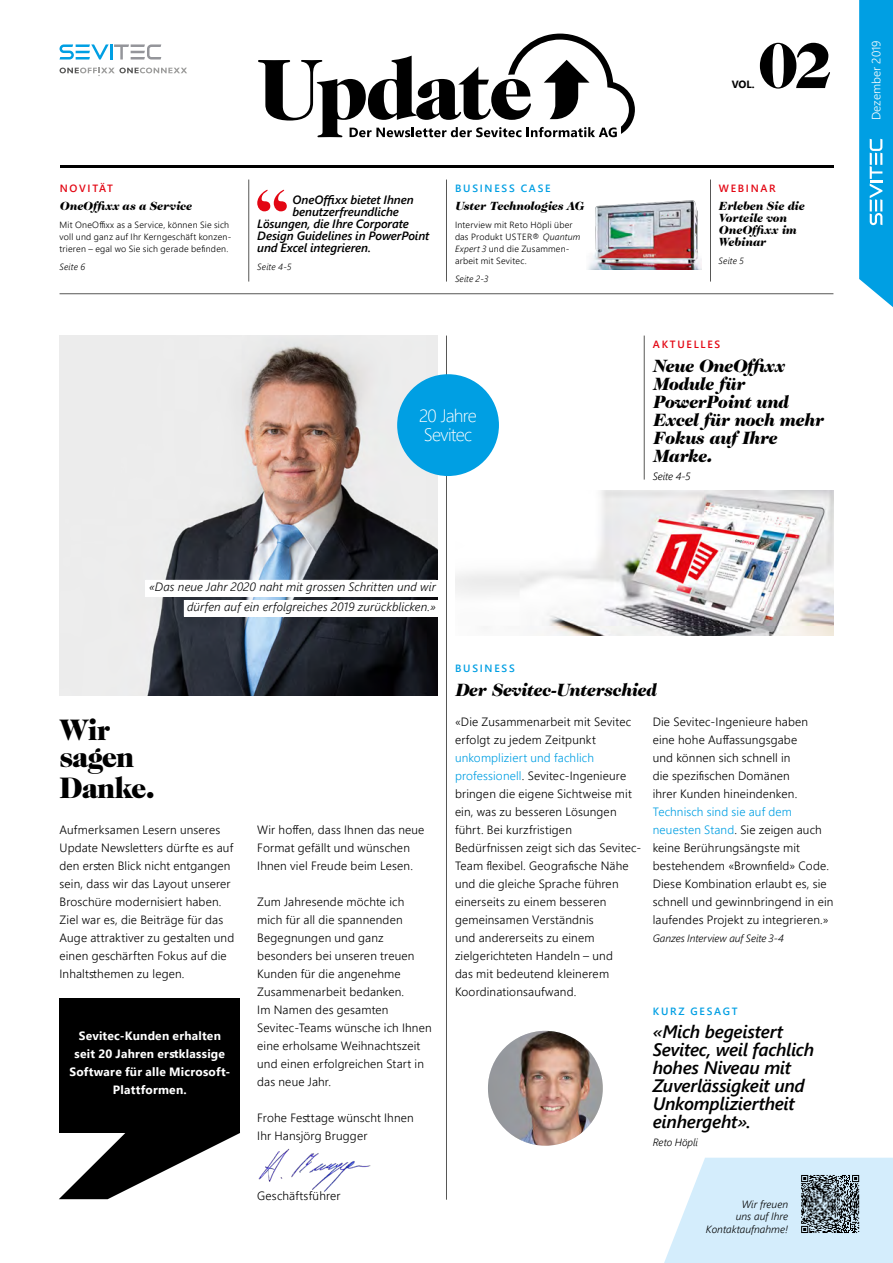
<style>
.page{position:relative;width:893px;height:1263px;background:#fff}
.page>*{position:absolute;margin:0;border:0;box-sizing:border-box;transform-origin:0 0}
.t1{font:900 66px "Caslon 224 Std";color:#000}
.t2{font:900 59.25px "Caslon 224 Std";color:#e30613}
.t3{font:900 30px/27px "Caslon 224 Std";letter-spacing:-.035em;color:#000}
.t4{font:italic 600 18px/18px "Segoe UI";letter-spacing:-.015em;color:#000}
.t5{font:italic 900 18px/18px "Caslon 224 Std";letter-spacing:-.02em;color:#000}
.t6{font:300 18px/19.5px "Segoe UI";letter-spacing:-.04em;color:#fff}
.t7{font:300 12px/18px "Segoe UI";letter-spacing:.015em;color:#000}
.t8{font:italic 600 12px "Segoe UI";letter-spacing:-.01em;color:#000}
.t9{font:italic 300 12px/20.2px "Segoe UI";letter-spacing:.01em;color:#000;text-align:right}
.t10{font:700 12px/18px "Segoe UI";letter-spacing:.02em;color:#fff;text-align:center}
.t11{font:italic 900 12px/12px "Caslon 224 Std";letter-spacing:-.005em;color:#000}
.t12{font:300 12px "Segoe UI";color:#fff}
.t13{font:italic 300 10.5px/12.6px "Segoe UI";color:#000;text-align:right}
.t14{font:600 10.5px "Segoe UI";letter-spacing:.165em;color:#009fe3}
.t15{font:600 10.5px "Segoe UI";letter-spacing:.165em;color:#e30613}
.t16{font:700 10.5px "Segoe UI";color:#000}
.t17{font:300 9px/12px "Segoe UI";letter-spacing:.025em;color:#000}
.t18{font:italic 300 9px "Segoe UI";letter-spacing:.015em;color:#000}
.s1{font-style:italic}
.s2{color:#009fe3}
</style>
<div class="page">
<svg style="left:60px;top:44px;width:101px;height:16px"></svg>
<svg style="left:60px;top:68px;width:127px;height:8px"></svg>
<img style="left:60px;top:336px;width:378px;height:360px">
<hr style="left:60px;top:165px;width:773px;height:3px;background:#000">
<hr style="left:710px;top:180px;width:1px;height:102px;background:#575756">
<hr style="left:644px;top:336px;width:1px;height:144px;background:#575756">
<hr style="left:60px;top:293px;width:773px;height:1px;background:#575756">
<hr style="left:446px;top:336px;width:1px;height:864px;background:#575756">
<hr style="left:446px;top:180px;width:1px;height:102px;background:#575756">
<hr style="left:248px;top:180px;width:1px;height:102px;background:#575756">
<img style="left:587px;top:200px;width:115px;height:70px">
<img style="left:455px;top:490px;width:378px;height:146px">
<img style="left:488px;top:1031px;width:115px;height:115px;border-radius:57px">
<div style="left:60px;top:999px;width:180px;height:134px;background:#000"></div>
<svg style="left:59px;top:1133px;width:181px;height:66px"></svg>
<div style="left:397px;top:374px;width:102px;height:102px;background:#009fe3;border-radius:50%"></div>
<svg style="left:258px;top:34px;width:377px;height:103px"></svg>
<img style="left:258px;top:1148px;width:113px;height:44px">
<div style="left:146px;top:580px;width:297px;height:16px;background:#fff"></div>
<div style="left:184px;top:600px;width:259px;height:17px;background:#fff"></div>
<svg style="left:664px;top:1158px;width:229px;height:105px;background:#c8ddea"></svg>
<svg style="left:859px;top:0;width:34px;height:307px;background:#19a8e5"></svg>
<p class="t15" style="left:60px;top:178px;width:55px">NOVITÄT</p>
<p class="t11" style="left:60px;top:199px;width:134px">OneOffixx as a Service</p>
<p class="t17" style="left:60px;top:217px;width:173px">Mit OneOffixx as a Service, können Sie sich voll und ganz auf Ihr Kerngeschäft konzen&shy;trieren – egal wo Sie sich gerade befinden.</p>
<p class="t18" style="left:60px;top:258px;width:27px">Seite 6</p>
<h2 class="t2" style="left:253px;top:179px;width:40px">“</h2>
<p class="t8" style="left:292px;top:188px;width:123px">OneOffixx bietet Ihnen</p>
<p class="t8" style="left:292px;top:200px;width:108px">benutzerfreundliche</p>
<p class="t8" style="left:257px;top:212px;width:153px">Lösungen, die Ihre Corporate</p>
<p class="t8" style="left:257px;top:224px;width:174px">Design Guidelines in PowerPoint</p>
<p class="t8" style="left:257px;top:236px;width:115px">und Excel integrieren.</p>
<p class="t18" style="left:257px;top:258px;width:36px">Seite 4-5</p>
<p class="t14" style="left:455px;top:178px;width:97px">BUSINESS CASE</p>
<p class="t11" style="left:455px;top:199px;width:131px">Uster Technologies AG</p>
<p class="t17" style="left:455px;top:217px;width:127px">Interview mit Reto Höpli über das Produkt USTER® <span class="s1">Quantum<br>Expert 3</span> und die Zusammen&shy;arbeit mit Sevitec.</p>
<p class="t18" style="left:455px;top:270px;width:35px">Seite 2-3</p>
<h3 class="t6" style="left:419px;top:404px;width:59px">20 Jahre<br>Sevitec</h3>
<h1 class="t1" style="left:758px;top:27px;width:77px">02</h1>
<p class="t16" style="left:732px;top:74px;width:25px">VOL.</p>
<p class="t15" style="left:719px;top:178px;width:59px">WEBINAR</p>
<p class="t11" style="left:719px;top:199px;width:87px">Erleben Sie die<br>Vorteile von<br>OneOffixx im<br>Webinar</p>
<p class="t18" style="left:719px;top:252px;width:27px">Seite 5</p>
<p class="t15" style="left:653px;top:334px;width:69px">AKTUELLES</p>
<h3 class="t5" style="left:653px;top:356px;width:172px">Neue OneOffixx<br>Module für<br>PowerPoint und<br>Excel für noch mehr<br>Fokus auf Ihre<br>Marke.</h3>
<p class="t13" style="left:653px;top:468px;width:39px">Seite 4-5</p>
<p class="t12" style="left:865px;top:120px;width:82px;rotate:-90deg">Dezember 2019</p>
<p class="t9" style="left:149px;top:575px;width:288px">«Das neue Jahr 2020 naht mit grossen Schritten und wir dürfen auf ein erfolgreiches 2019 zurückblicken.»</p>
<h3 class="t3" style="left:60px;top:716px;width:77px">Wir sagen</h3>
<h3 class="t3" style="left:60px;top:774px;width:97px">Danke.</h3>
<p class="t7" style="left:60px;top:819px;width:176px">Aufmerksamen Lesern unseres<br>Update Newsletters dürfte es auf den ersten Blick nicht entgangen sein, dass wir das Layout unserer<br>Broschüre modernisiert haben.<br>Ziel war es, die Beiträge für das<br>Auge attraktiver zu gestalten und einen geschärften Fokus auf die<br>Inhaltsthemen zu legen.</p>
<p class="t10" style="left:69px;top:1026px;width:162px">Sevitec-Kunden erhalten seit 20 Jahren erstklassige<br>Software für alle Microsoft-<br>Plattformen.</p>
<p class="t7" style="left:257px;top:819px;width:169px">Wir hoffen, dass Ihnen das neue<br>Format gefällt und wünschen<br>Ihnen viel Freude beim Lesen.</p>
<p class="t7" style="left:257px;top:891px;width:176px">Zum Jahresende möchte ich mich für all die spannenden<br>Begegnungen und ganz besonders bei unseren treuen<br>Kunden für die angenehme<br>Zusammenarbeit bedanken.<br>Im Namen des gesamten<br>Sevitec-Teams wünsche ich Ihnen eine erholsame Weihnachtszeit und einen erfolgreichen Start in das neue Jahr.</p>
<p class="t7" style="left:257px;top:1107px;width:158px">Frohe Festtage wünscht Ihnen<br>Ihr Hansjörg Brugger</p>
<p class="t7" style="left:257px;top:1185px;width:85px">Geschäftsführer</p>
<p class="t14" style="left:455px;top:658px;width:61px">BUSINESS</p>
<h3 class="t5" style="left:455px;top:680px;width:203px">Der Sevitec-Unterschied</h3>
<p class="t7" style="left:455px;top:711px;width:178px">«Die Zusammenarbeit mit Sevitec erfolgt zu jedem Zeitpunkt</p>
<p class="t7" style="left:455px;top:747px;width:188px"><span class="s2">unkompliziert und fachlich professionell</span>. Sevitec-Ingenieure bringen die eigene Sichtweise mit ein, was zu besseren Lösungen führt. Bei kurzfristigen<br>Bedürfnissen zeigt sich das Sevitec-<br>Team flexibel. Geografische Nähe und die gleiche Sprache führen einerseits zu einem besseren gemeinsamen Verständnis<br>und andererseits zu einem zielgerichteten Handeln – und<br>das mit bedeutend kleinerem<br>Koordinationsaufwand.</p>
<p class="t7" style="left:653px;top:711px;width:157px">Die Sevitec-Ingenieure haben eine hohe Auffassungsgabe und können sich schnell in die spezifischen Domänen ihrer Kunden hineindenken.</p>
<p class="t7" style="left:653px;top:801px;width:182px"><span class="s2">Technisch sind sie auf dem neuesten Stand</span>. Sie zeigen auch keine Berührungsängste mit bestehendem «Brownfield» Code.<br>Diese Kombination erlaubt es, sie schnell und gewinnbringend in ein laufendes Projekt zu integrieren.»</p>
<p class="t13" style="left:653px;top:930px;width:133px">Ganzes Interview auf Seite 3-4</p>
<p class="t14" style="left:653px;top:1001px;width:86px">KURZ GESAGT</p>
<h3 class="t4" style="left:653px;top:1019px;width:163px">«Mich begeistert<br>Sevitec, weil fachlich hohes Niveau mit<br>Zuverlässigkeit und<br>Unkompliziertheit einhergeht».</h3>
<p class="t13" style="left:653px;top:1134px;width:47px">Reto Höpli</p>
<p class="t13" style="left:706px;top:1196px;width:84px">Wir freuen<br>uns auf Ihre<br>Kontaktaufnahme!</p>
</div>
